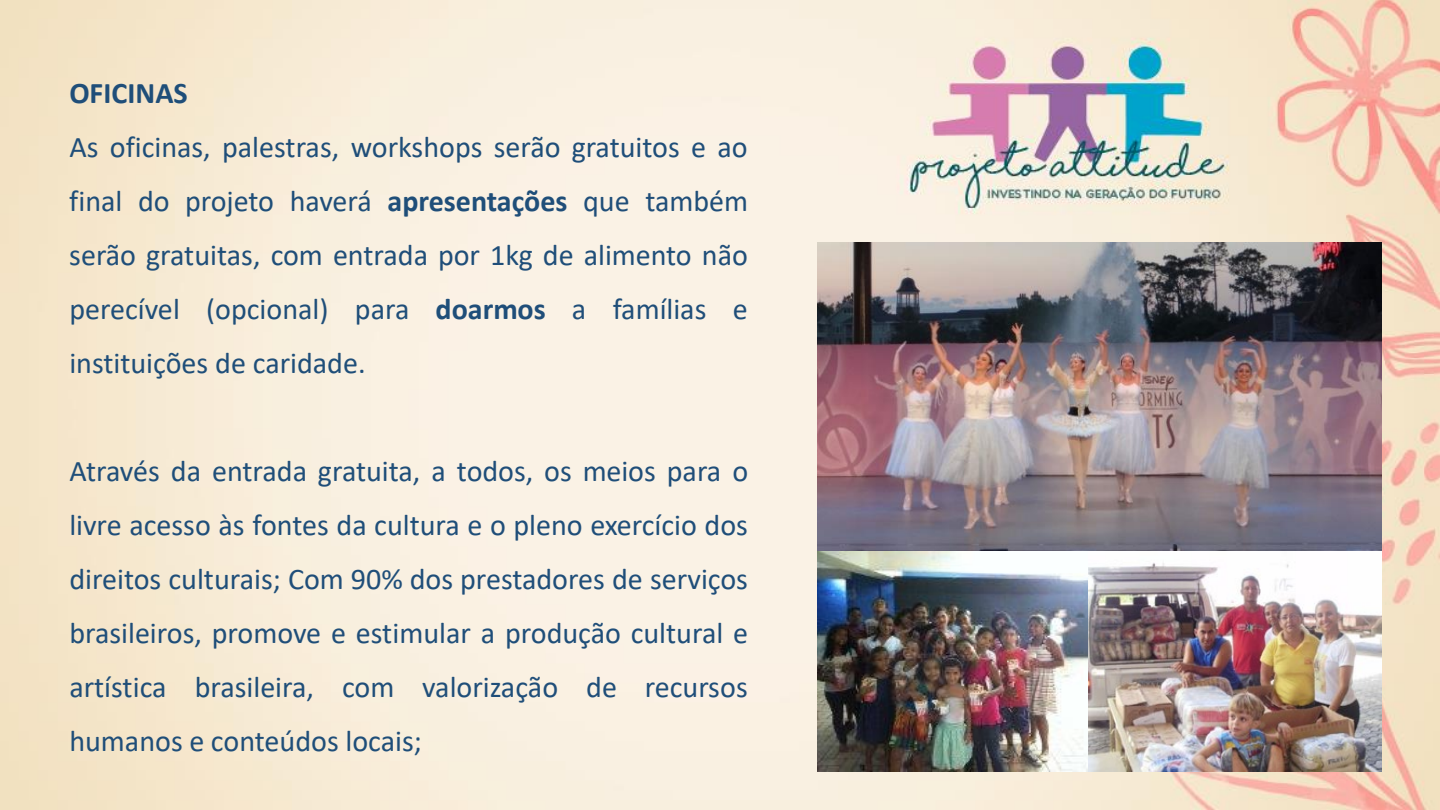
<style>
.page{position:relative;width:1440px;height:810px;background:#fff}
.page>*{position:absolute;margin:0;border:0;box-sizing:border-box;transform-origin:0 0}
.t1{font:30.15px "Calibri";color:#1f4e79}
.t2{font:30px/54px "Calibri";color:#1f4e79}
.t3{font:700 30px "Calibri";color:#1f4e79}
.s1{font-weight:700}
</style>
<div class="page">
<img style="left:0;top:0;width:1440px;height:810px">
<img style="left:817px;top:243px;width:565px;height:359px">
<img style="left:817px;top:551px;width:297px;height:221px">
<img style="left:1088px;top:551px;width:293px;height:220px">
<p class="t3" style="left:69px;top:72px;width:120px">OFICINAS</p>
<p class="t2" style="left:69px;top:119px;width:680px;text-align:justify">As oficinas, palestras, workshops serão gratuitos e ao final do projeto haverá <span class="s1">apresentações</span> que também serão gratuitas, com entrada por 1kg de alimento não perecível (opcional) para <span class="s1">doarmos</span> a famílias e instituições de caridade.</p>
<p class="t2" style="left:69px;top:444px;width:680px">Através da entrada gratuita, a todos, os meios para o livre acesso às fontes da cultura e o pleno exercício dos</p>
<p class="t1" style="left:69px;top:558px;width:680px">direitos culturais; Com 90% dos prestadores de serviços</p>
<p class="t2" style="left:69px;top:606px;width:680px">brasileiros, promove e estimular a produção cultural e artística brasileira, com valorização de recursos</p>
<p class="t1" style="left:69px;top:720px;width:354px">humanos e conteúdos locais;</p>
</div>
